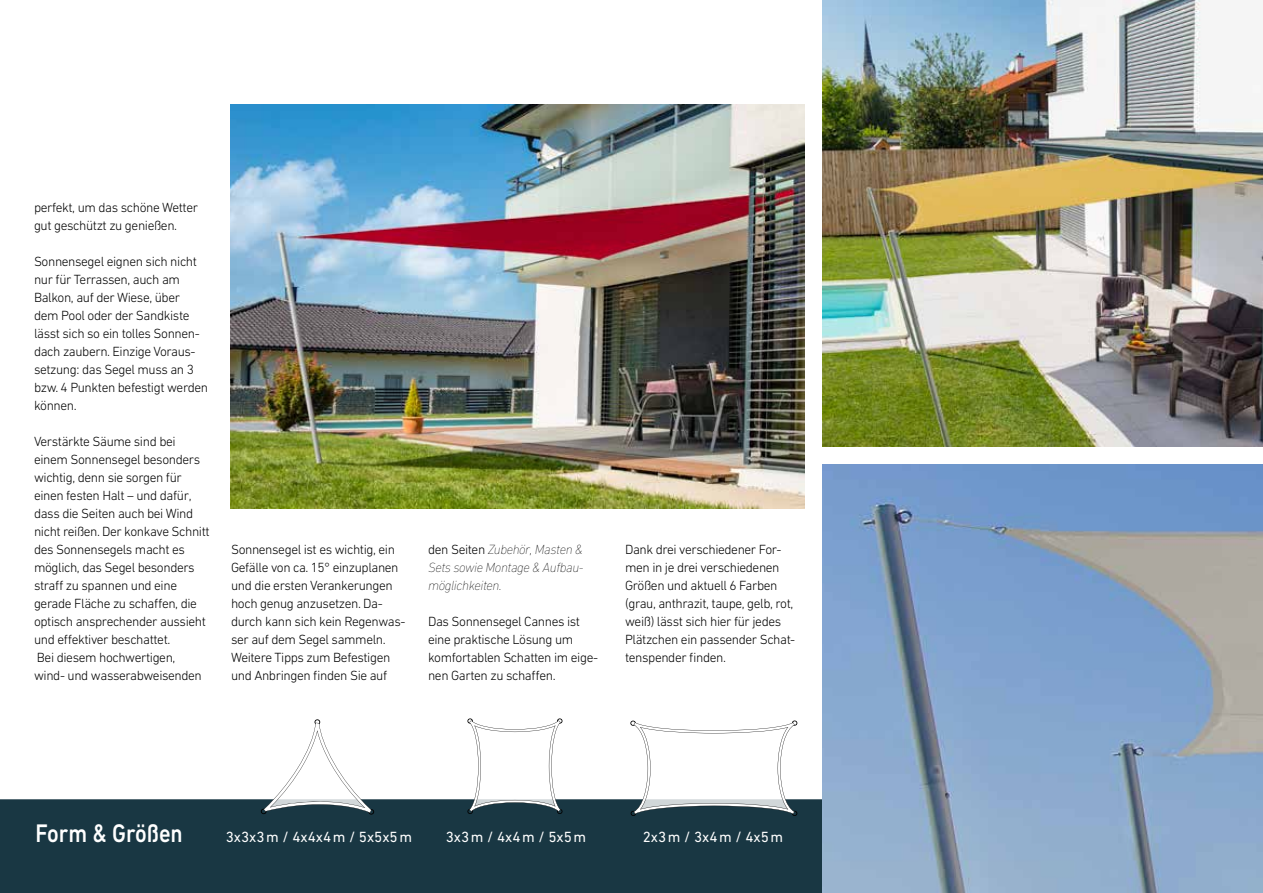
<style>
.page{position:relative;width:1263px;height:893px;background:#fff}
.page>*{position:absolute;margin:0;border:0;box-sizing:border-box;transform-origin:0 0}
.t1{font:500 25.8px "DIN Next W1 G";color:#fff;scale:.86 1}
.t2{font:15px "DIN Next W1 G";color:#fff}
.t3{font:300 13.5px/18px "DIN Next W1 G";letter-spacing:-.03em;color:#000}
.t4{font:italic 200 13.5px/18px "DIN Next W1 G";letter-spacing:-.03em;color:#000;text-align:justify}
.s1{font-weight:300;font-style:normal}
</style>
<div class="page">
<div style="left:0;top:799px;width:822px;height:94px;background:#193743"></div>
<img style="left:230px;top:104px;width:574px;height:404px">
<img style="left:822px;top:0;width:441px;height:446px">
<svg style="left:467px;top:718px;width:95px;height:96px"></svg>
<svg style="left:630px;top:720px;width:167px;height:96px"></svg>
<svg style="left:261px;top:719px;width:113px;height:96px"></svg>
<img style="left:822px;top:464px;width:441px;height:429px">
<p class="t3" style="left:34px;top:198px;width:166px">perfekt, um das schöne Wetter gut geschützt zu genießen.</p>
<p class="t3" style="left:34px;top:252px;width:176px">Sonnensegel eignen sich nicht nur für Terrassen, auch am<br>Balkon, auf der Wiese, über<br>dem Pool oder der Sandkiste lässt sich so ein tolles Sonnen&shy;dach zaubern. Einzige Voraus&shy;setzung: das Segel muss an 3 bzw. 4 Punkten befestigt werden können.</p>
<p class="t3" style="left:34px;top:432px;width:177px">Verstärkte Säume sind bei einem Sonnensegel besonders wichtig, denn sie sorgen für einen festen Halt – und dafür, dass die Seiten auch bei Wind nicht reißen. Der konkave Schnitt des Sonnensegels macht es möglich, das Segel besonders straff zu spannen und eine gerade Fläche zu schaffen, die optisch ansprechender aussieht und effektiver beschattet.<br>Bei diesem hochwertigen,<br>wind- und wasserabweisenden</p>
<p class="t3" style="left:231px;top:540px;width:176px">Sonnensegel ist es wichtig, ein<br>Gefälle von ca. 15° einzuplanen und die ersten Verankerungen hoch genug anzusetzen. Da&shy;durch kann sich kein Regenwas&shy;ser auf dem Segel sammeln.<br>Weitere Tipps zum Befestigen und Anbringen finden Sie auf</p>
<p class="t4" style="left:428px;top:540px;width:157px"><span class="s1">den Seiten</span> Zubehör, Masten &amp; Sets sowie Montage &amp; Aufbau&shy;möglichkeiten.</p>
<p class="t3" style="left:428px;top:612px;width:172px">Das Sonnensegel Cannes ist eine praktische Lösung um komfortablen Schatten im eige&shy;nen Garten zu schaffen.</p>
<p class="t3" style="left:625px;top:540px;width:172px">Dank drei verschiedener For&shy;men in je drei verschiedenen<br>Größen und aktuell 6 Farben (grau, anthrazit, taupe, gelb, rot, weiß) lässt sich hier für jedes<br>Plätzchen ein passender Schat&shy;tenspender finden.</p>
<h1 class="t1" style="left:36px;top:818px;width:173px">Form &amp; Größen</h1>
<p class="t2" style="left:226px;top:828px;width:188px">3x3x3m / 4x4x4m / 5x5x5m</p>
<p class="t2" style="left:446px;top:828px;width:142px">3x3m / 4x4m / 5x5m</p>
<p class="t2" style="left:643px;top:828px;width:142px">2x3m / 3x4m / 4x5m</p>
</div>
